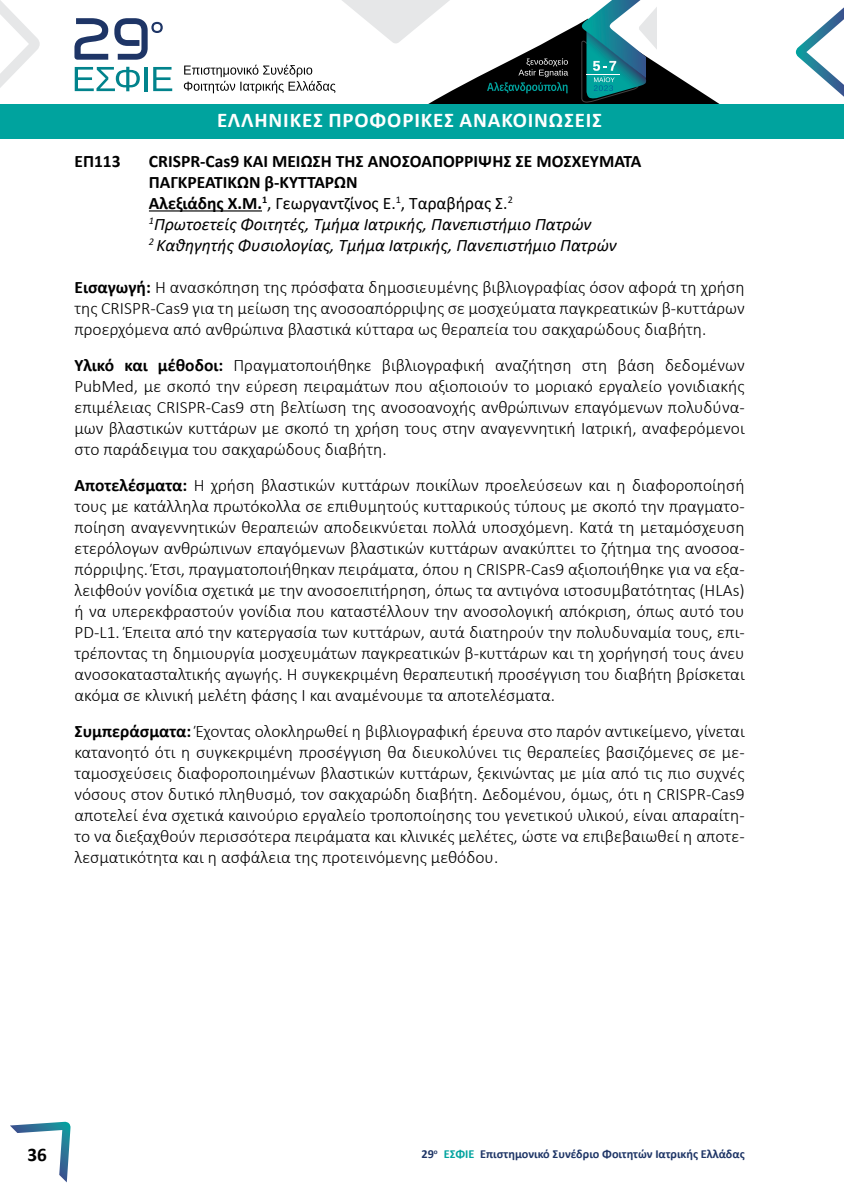
<style>
.page{position:relative;width:844px;height:1191px;background:#fff}
.page>*{position:absolute;margin:0;border:0;box-sizing:border-box;transform-origin:0 0}
.t1{font:700 21px "Calibri";letter-spacing:.04em;color:#fff}
.t2{font:700 19.25px "Calibri";color:#000}
.t3{font:300 17.5px/21px "Calibri";color:#000;text-align:justify}
.t4{font:italic 17.5px/21px "Calibri";color:#000}
.t5{font:700 17.5px "Calibri";color:#000}
.t6{font:700 12.25px "Calibri";color:#1e3566}
.s1{font-weight:700;font-style:normal}
.s2{font-style:normal}
.s3{font-weight:700}
.s4{color:#00a39e}
</style>
<div class="page">
<svg style="left:0;top:0;width:40px;height:88px"></svg>
<div style="left:0;top:104px;width:843px;height:35px;background:#00a39e"></div>
<svg style="left:74px;top:18px;width:34px;height:42px"></svg>
<svg style="left:114px;top:18px;width:49px;height:42px"></svg>
<svg style="left:75px;top:67px;width:65px;height:24px"></svg>
<hr style="left:144px;top:67px;width:4px;height:24px;background:#01838c">
<svg style="left:153px;top:67px;width:19px;height:24px"></svg>
<svg style="left:184px;top:0;width:535px;height:104px"></svg>
<svg style="left:795px;top:8px;width:48px;height:88px"></svg>
<svg style="left:10px;top:1121px;width:61px;height:61px"></svg>
<hr style="left:149px;top:210px;width:113px;height:1px;background:#000">
<p class="t1" style="left:217px;top:106px;width:386px">ΕΛΛΗΝΙΚΕΣ ΠΡΟΦΟΡΙΚΕΣ ΑΝΑΚΟΙΝΩΣΕΙΣ</p>
<p class="t5" style="left:74px;top:149px;width:48px">ΕΠ113</p>
<p class="t4" style="left:149px;top:150px;width:494px"><span class="s1">CRISPR-Cas9 ΚΑΙ ΜΕΙΩΣΗ ΤΗΣ ΑΝΟΣΟΑΠΟΡΡΙΨΗΣ ΣΕ ΜΟΣΧΕΥΜΑΤΑ ΠΑΓΚΡΕΑΤΙΚΩΝ β-ΚΥΤΤΑΡΩΝ<br>Αλεξιάδης Χ.Μ.</span><sup>1</sup><span class="s2">, Γεωργαντζίνος Ε.</span><sup>1</sup><span class="s2">, Ταραβήρας Σ.</span><sup>2<br></sup><sup>1</sup>Πρωτοετείς Φοιτητές, Τμήμα Ιατρικής, Πανεπιστήμιο Πατρών<br><sup>2</sup> Καθηγητής Φυσιολογίας, Τμήμα Ιατρικής, Πανεπιστήμιο Πατρών</p>
<p class="t3" style="left:74px;top:276px;width:671px"><span class="s3">Εισαγωγή:</span> Η ανασκόπηση της πρόσφατα δημοσιευμένης βιβλιογραφίας όσον αφορά τη χρήση της CRISPR-Cas9 για τη μείωση της ανοσοαπόρριψης σε μοσχεύματα παγκρεατικών β-κυττάρων προερχόμενα από ανθρώπινα βλαστικά κύτταρα ως θεραπεία του σακχαρώδους διαβήτη.</p>
<p class="t3" style="left:74px;top:354px;width:671px"><span class="s3">Υλικό και μέθοδοι:</span> Πραγματοποιήθηκε βιβλιογραφική αναζήτηση στη βάση δεδομένων PubMed, με σκοπό την εύρεση πειραμάτων που αξιοποιούν το μοριακό εργαλείο γονιδιακής επιμέλειας CRISPR-Cas9 στη βελτίωση της ανοσοανοχής ανθρώπινων επαγόμενων πολυδύνα&shy;μων βλαστικών κυττάρων με σκοπό τη χρήση τους στην αναγεννητική Ιατρική, αναφερόμενοι στο παράδειγμα του σακχαρώδους διαβήτη.</p>
<p class="t3" style="left:74px;top:474px;width:671px"><span class="s3">Αποτελέσματα:</span> Η χρήση βλαστικών κυττάρων ποικίλων προελεύσεων και η διαφοροποίησή τους με κατάλληλα πρωτόκολλα σε επιθυμητούς κυτταρικούς τύπους με σκοπό την πραγματο&shy;ποίηση αναγεννητικών θεραπειών αποδεικνύεται πολλά υποσχόμενη. Κατά τη μεταμόσχευση ετερόλογων ανθρώπινων επαγόμενων βλαστικών κυττάρων ανακύπτει το ζήτημα της ανοσοα&shy;πόρριψης. Έτσι, πραγματοποιήθηκαν πειράματα, όπου η CRISPR-Cas9 αξιοποιήθηκε για να εξα&shy;λειφθούν γονίδια σχετικά με την ανοσοεπιτήρηση, όπως τα αντιγόνα ιστοσυμβατότητας (HLAs) ή να υπερεκφραστούν γονίδια που καταστέλλουν την ανοσολογική απόκριση, όπως αυτό του PD-L1. Έπειτα από την κατεργασία των κυττάρων, αυτά διατηρούν την πολυδυναμία τους, επι&shy;τρέποντας τη δημιουργία μοσχευμάτων παγκρεατικών β-κυττάρων και τη χορήγησή τους άνευ ανοσοκατασταλτικής αγωγής. Η συγκεκριμένη θεραπευτική προσέγγιση του διαβήτη βρίσκεται ακόμα σε κλινική μελέτη φάσης I και αναμένουμε τα αποτελέσματα.</p>
<p class="t3" style="left:74px;top:720px;width:671px"><span class="s3">Συμπεράσματα:</span> Έχοντας ολοκληρωθεί η βιβλιογραφική έρευνα στο παρόν αντικείμενο, γίνεται κατανοητό ότι η συγκεκριμένη προσέγγιση θα διευκολύνει τις θεραπείες βασιζόμενες σε με&shy;ταμοσχεύσεις διαφοροποιημένων βλαστικών κυττάρων, ξεκινώντας με μία από τις πιο συχνές νόσους στον δυτικό πληθυσμό, τον σακχαρώδη διαβήτη. Δεδομένου, όμως, ότι η CRISPR-Cas9 αποτελεί ένα σχετικά καινούριο εργαλείο τροποποίησης του γενετικού υλικού, είναι απαραίτη&shy;το να διεξαχθούν περισσότερα πειράματα και κλινικές μελέτες, ώστε να επιβεβαιωθεί η αποτε&shy;λεσματικότητα και η ασφάλεια της προτεινόμενης μεθόδου.</p>
<p class="t2" style="left:27px;top:1141px;width:21px">36</p>
<p class="t6" style="left:421px;top:1145px;width:324px">29<sup>o</sup> <span class="s4">ΕΣΦΙΕ</span> Επιστημονικό Συνέδριο Φοιτητών Ιατρικής Ελλάδας</p>
</div>
